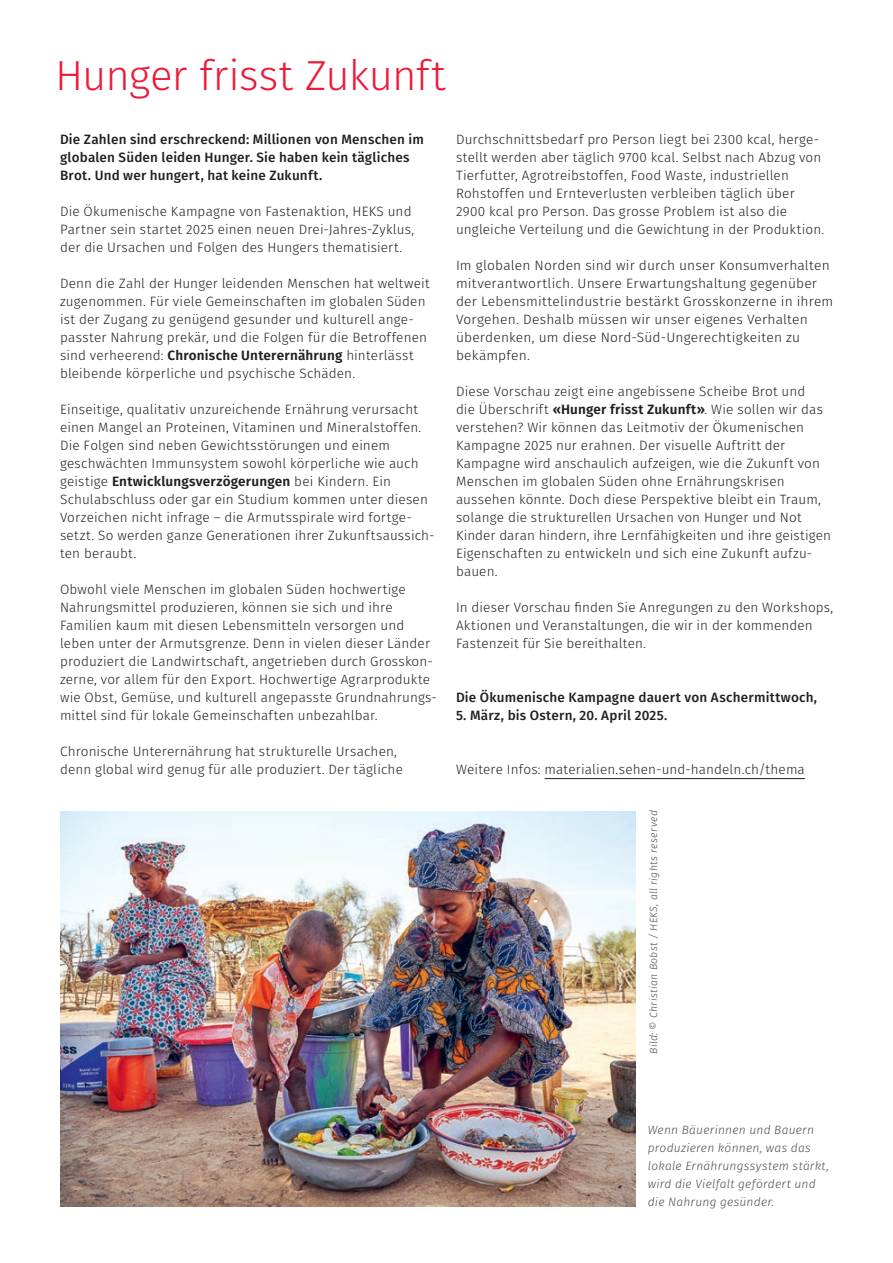
<style>
.page{position:relative;width:893px;height:1263px;background:#fff}
.page>*{position:absolute;margin:0;border:0;box-sizing:border-box;transform-origin:0 0}
.t1{font:300 42px "Fira Sans";letter-spacing:-.015em;color:#ed1a3a}
.t2{font:300 13.5px/18px "Fira Sans";letter-spacing:.01em;color:#231f20}
.t3{font:500 13.5px/18px "Fira Sans";letter-spacing:.015em;color:#231f20}
.t4{font:italic 300 12px/18px "Fira Sans";letter-spacing:.02em;color:#4b4c4d}
.t5{font:italic 300 10.5px "Fira Sans";letter-spacing:.025em;color:#4b4c4d}
.s1{font-weight:600}
</style>
<div class="page">
<img style="left:60px;top:811px;width:575px;height:395px">
<hr style="left:545px;top:778px;width:260px;height:1px;background:#231f20">
<h1 class="t1" style="left:55px;top:46px;width:392px">Hunger frisst Zukunft</h1>
<p class="t3" style="left:60px;top:130px;width:365px">Die Zahlen sind erschreckend: Millionen von Menschen im globalen Süden leiden Hunger. Sie haben kein tägliches<br>Brot. Und wer hungert, hat keine Zukunft.</p>
<p class="t2" style="left:60px;top:202px;width:356px">Die Ökumenische Kampagne von Fastenaktion, HEKS und<br>Partner sein startet 2025 einen neuen Drei-Jahres-Zyklus, der die Ursachen und Folgen des Hungers thematisiert.</p>
<p class="t2" style="left:60px;top:274px;width:371px">Denn die Zahl der Hunger leidenden Menschen hat weltweit zugenommen. Für viele Gemeinschaften im globalen Süden ist der Zugang zu genügend gesunder und kulturell ange&shy;passter Nahrung prekär, und die Folgen für die Betroffenen sind verheerend: <span class="s1">Chronische Unterernährung</span> hinterlässt bleibende körperliche und psychische Schäden.</p>
<p class="t2" style="left:60px;top:400px;width:376px">Einseitige, qualitativ unzureichende Ernährung verursacht einen Mangel an Proteinen, Vitaminen und Mineralstoffen.<br>Die Folgen sind neben Gewichtsstörungen und einem geschwächten Immunsystem sowohl körperliche wie auch geistige <span class="s1">Entwicklungsverzögerungen</span> bei Kindern. Ein Schulabschluss oder gar ein Studium kommen unter diesen Vorzeichen nicht infrage – die Armutsspirale wird fortge&shy;setzt. So werden ganze Generationen ihrer Zukunftsaussich&shy;ten beraubt.</p>
<p class="t2" style="left:60px;top:580px;width:378px">Obwohl viele Menschen im globalen Süden hochwertige Nahrungsmittel produzieren, können sie sich und ihre Familien kaum mit diesen Lebensmitteln versorgen und leben unter der Armutsgrenze. Denn in vielen dieser Länder produziert die Landwirtschaft, angetrieben durch Grosskon&shy;zerne, vor allem für den Export. Hochwertige Agrarprodukte wie Obst, Gemüse, und kulturell angepasste Grundnahrungs&shy;mittel sind für lokale Gemeinschaften unbezahlbar.</p>
<p class="t2" style="left:60px;top:742px;width:344px">Chronische Unterernährung hat strukturelle Ursachen, denn global wird genug für alle produziert. Der tägliche</p>
<p class="t2" style="left:456px;top:130px;width:370px">Durchschnittsbedarf pro Person liegt bei 2300 kcal, herge&shy;stellt werden aber täglich 9700 kcal. Selbst nach Abzug von Tierfutter, Agrotreibstoffen, Food Waste, industriellen Rohstoffen und Ernteverlusten verbleiben täglich über 2900 kcal pro Person. Das grosse Problem ist also die ungleiche Verteilung und die Gewichtung in der Produktion.</p>
<p class="t2" style="left:456px;top:256px;width:379px">Im globalen Norden sind wir durch unser Konsumverhalten mitverantwortlich. Unsere Erwartungshaltung gegenüber der Lebensmittelindustrie bestärkt Grosskonzerne in ihrem Vorgehen. Deshalb müssen wir unser eigenes Verhalten überdenken, um diese Nord-Süd-Ungerechtigkeiten zu bekämpfen.</p>
<p class="t2" style="left:456px;top:382px;width:377px">Diese Vorschau zeigt eine angebissene Scheibe Brot und<br>die Überschrift <span class="s1">«Hunger frisst Zukunft»</span>. Wie sollen wir das verstehen? Wir können das Leitmotiv der Ökumenischen Kampagne 2025 nur erahnen. Der visuelle Auftritt der Kampagne wird anschaulich aufzeigen, wie die Zukunft von Menschen im globalen Süden ohne Ernährungskrisen aussehen könnte. Doch diese Perspektive bleibt ein Traum, solange die strukturellen Ursachen von Hunger und Not Kinder daran hindern, ihre Lernfähigkeiten und ihre geistigen Eigenschaften zu entwickeln und sich eine Zukunft aufzu&shy;bauen.</p>
<p class="t2" style="left:456px;top:598px;width:379px">In dieser Vorschau finden Sie Anregungen zu den Workshops,<br>Aktionen und Veranstaltungen, die wir in der kommenden<br>Fastenzeit für Sie bereithalten.</p>
<p class="t3" style="left:456px;top:688px;width:363px">Die Ökumenische Kampagne dauert von Aschermittwoch,</p>
<p class="t3" style="left:456px;top:706px;width:213px">5. März, bis Ostern, 20. April 2025.</p>
<p class="t2" style="left:456px;top:760px;width:350px">Weitere Infos: materialien.sehen-und-handeln.ch/thema</p>
<p class="t5" style="left:646px;top:1054px;width:245px;rotate:-90deg">Bild: © Christian Bobst / HEKS, all rights reserved</p>
<p class="t4" style="left:648px;top:1121px;width:183px">Wenn Bäuerinnen und Bauern produzieren können, was das lokale Ernährungssystem stärkt, wird die Vielfalt gefördert und die Nahrung gesünder.</p>
</div>
